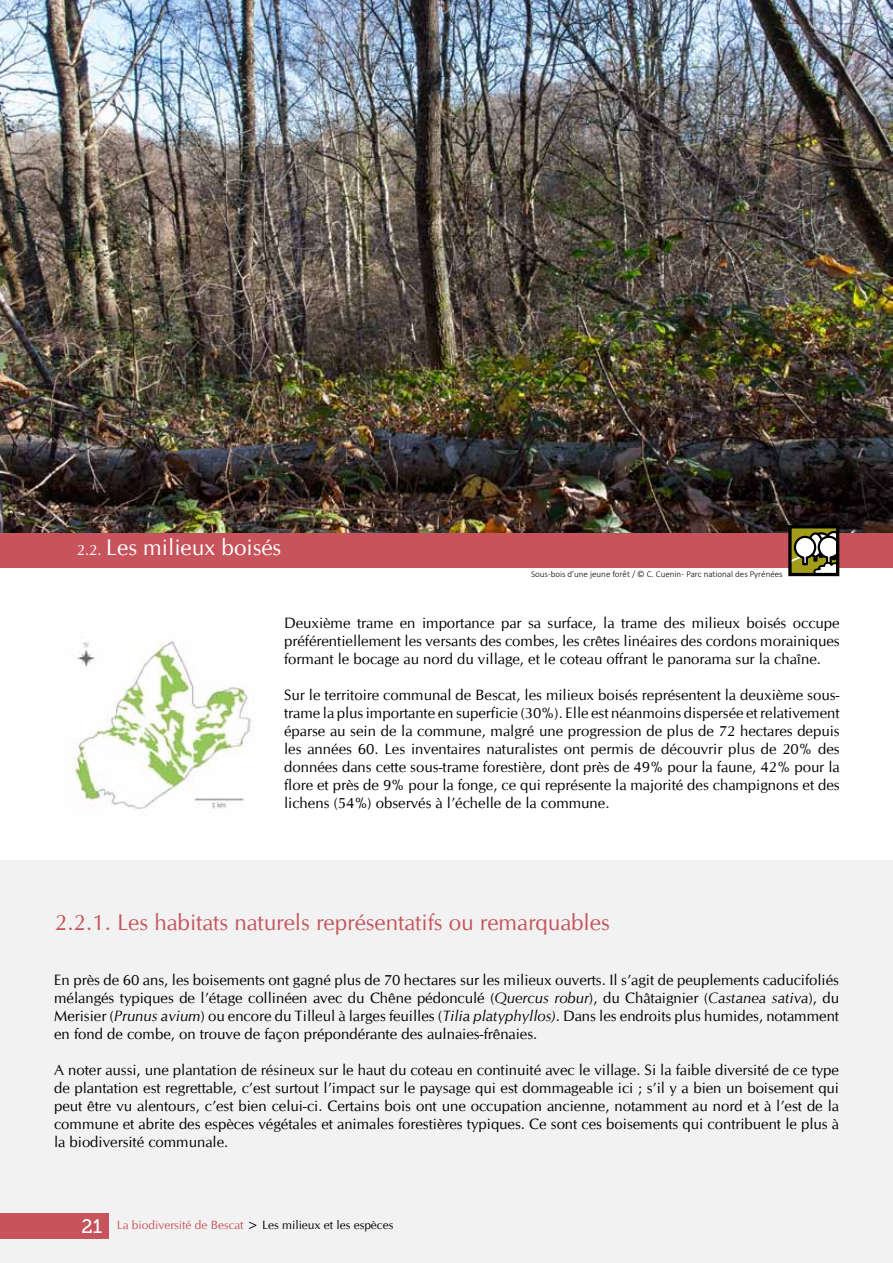
<style>
.page{position:relative;width:893px;height:1263px;background:#fff}
.page>*{position:absolute;margin:0;border:0;box-sizing:border-box;transform-origin:0 0}
.t1{font:22.5px "CG Omega";color:#c7545c}
.t2{font:22.5px "CG Omega";color:#fff}
.t3{font:15px/18px "CG Omega";color:#000;text-align:justify}
.t4{font:12px "CG Omega";color:#000}
.t5{font:300 9px "Calibri";color:#000}
.s1{font-size:15px}
.s2{font-style:italic}
.s3{font-family:"Museo Slab 500";font-size:19.5px;color:#fff}
.s4{color:#c7545c}
</style>
<div class="page">
<img style="left:0;top:0;width:893px;height:534px">
<div style="left:0;top:534px;width:893px;height:34px;background:#c7545c"></div>
<div style="left:0;top:861px;width:893px;height:402px;background:#f2f2f2"></div>
<svg style="left:792px;top:530px;width:49px;height:46px;background:#9f996f"></svg>
<div style="left:788px;top:525px;width:51px;height:51px;border:3px solid #000"></div>
<div style="left:0;top:1213px;width:108px;height:26px;background:#c7545c"></div>
<img style="left:72px;top:641px;width:179px;height:169px">
<h1 class="t2" style="left:77px;top:534px;width:206px"><span class="s1">2.2.</span> Les milieux boisés</h1>
<p class="t5" style="left:531px;top:568px;width:253px">Sous-bois d’une jeune forêt / © C. Cuenin - Parc national des Pyrénées</p>
<p class="t3" style="left:284px;top:614px;width:557px">Deuxième trame en importance par sa surface, la trame des milieux boisés occupe préférentiellement les versants des combes, les crêtes linéaires des cordons morainiques formant le bocage au nord du village, et le coteau offrant le panorama sur la chaîne.</p>
<p class="t3" style="left:284px;top:686px;width:557px">Sur le territoire communal de Bescat, les milieux boisés représentent la deuxième sous&shy;trame la plus importante en superficie (30%). Elle est néanmoins dispersée et relativement éparse au sein de la commune, malgré une progression de plus de 72 hectares depuis les années 60. Les inventaires naturalistes ont permis de découvrir plus de 20% des données dans cette sous-trame forestière, dont près de 49% pour la faune, 42% pour la flore et près de 9% pour la fonge, ce qui représente la majorité des champignons et des lichens (54%) observés à l’échelle de la commune.</p>
<h1 class="t1" style="left:55px;top:909px;width:556px">2.2.1. Les habitats naturels représentatifs ou remarquables</h1>
<p class="t3" style="left:54px;top:971px;width:786px">En près de 60 ans, les boisements ont gagné plus de 70 hectares sur les milieux ouverts. Il s’agit de peuplements caducifoliés mélangés typiques de l’étage collinéen avec du Chêne pédonculé (<span class="s2">Quercus robur</span>), du Châtaignier (<span class="s2">Castanea sativa</span>), du Merisier (<span class="s2">Prunus avium</span>) ou encore du Tilleul à larges feuilles (<span class="s2">Tilia platyphyllos)</span>. Dans les endroits plus humides, notamment en fond de combe, on trouve de façon prépondérante des aulnaies-frênaies.</p>
<p class="t3" style="left:54px;top:1061px;width:786px">A noter aussi, une plantation de résineux sur le haut du coteau en continuité avec le village. Si la faible diversité de ce type de plantation est regrettable, c’est surtout l’impact sur le paysage qui est dommageable ici ; s’il y a bien un boisement qui peut être vu alentours, c’est bien celui-ci. Certains bois ont une occupation ancienne, notamment au nord et à l’est de la commune et abrite des espèces végétales et animales forestières typiques. Ce sont ces boisements qui contribuent le plus à la biodiversité communale.</p>
<p class="t4" style="left:81px;top:1218px;width:313px"><span class="s3">21</span> <span class="s4">La biodiversité de Bescat</span> &gt; Les milieux et les espèces</p>
</div>
